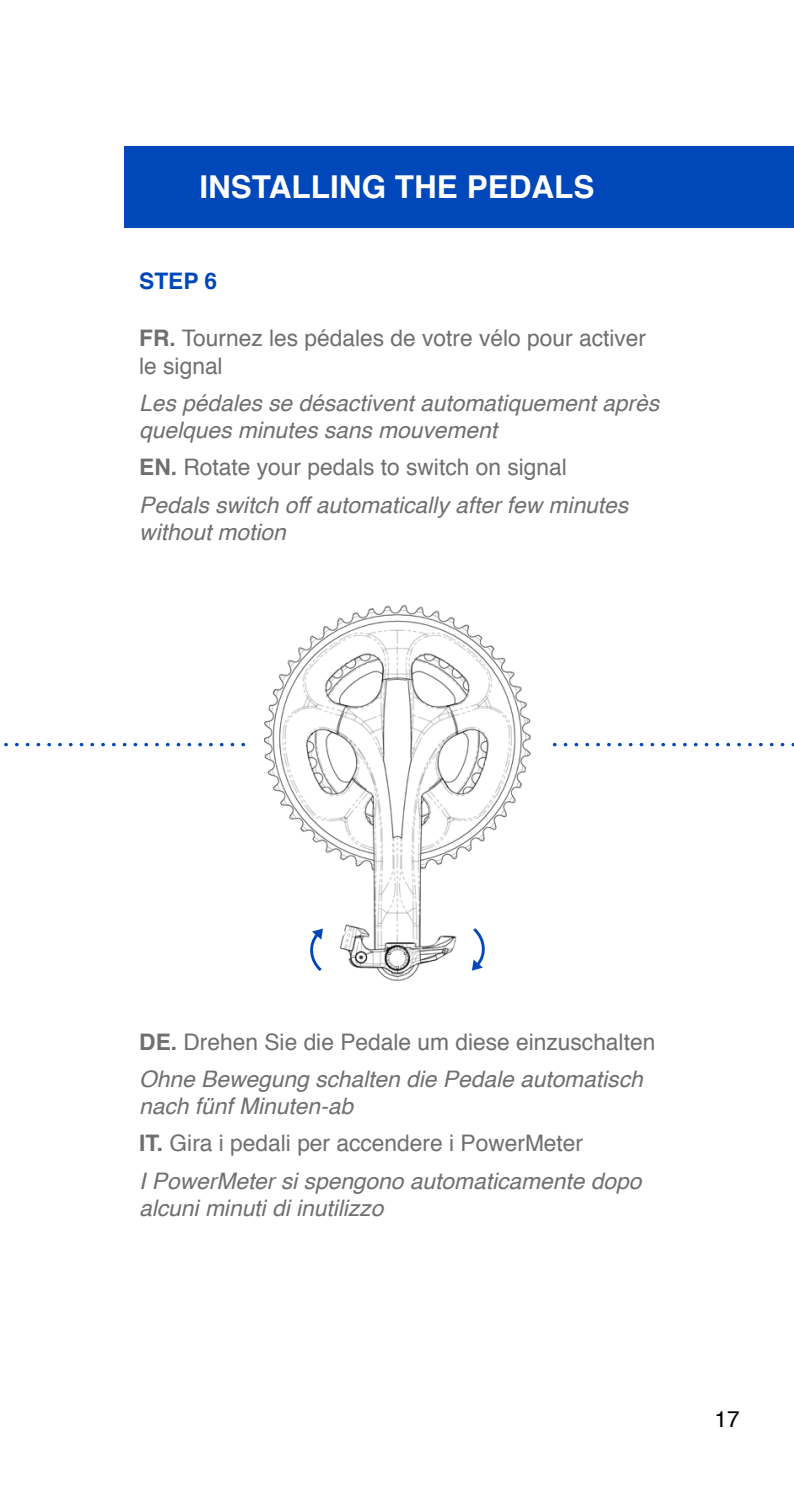
<style>
.page{position:relative;width:794px;height:1489px;background:#fff}
.page>*{position:absolute;margin:0;border:0;box-sizing:border-box;transform-origin:0 0}
.t1{font:700 31.5px "Helvetica";color:#fff}
.t2{font:italic 22.75px/37.1px "Helvetica";color:#706f6f}
.t3{font:22.75px/27.3px "Helvetica";color:#706f6f}
.t4{font:700 22.75px "Helvetica";color:#0047ba}
.t5{font:22.75px "Helvetica";color:#000}
.s1{font-weight:700}
.s2{font-weight:700;font-style:normal}
.s3{font-style:normal}
</style>
<div class="page">
<div style="left:124px;top:146px;width:670px;height:82px;background:#0047ba"></div>
<svg style="left:4px;top:742px;width:242px;height:5px"></svg>
<svg style="left:552px;top:742px;width:242px;height:4px"></svg>
<img style="left:264px;top:604px;width:267px;height:377px">
<svg style="left:308px;top:928px;width:17px;height:46px"></svg>
<svg style="left:470px;top:925px;width:16px;height:45px"></svg>
<h1 class="t1" style="left:199px;top:161px;width:396px">INSTALLING THE PEDALS</h1>
<p class="t4" style="left:139px;top:263px;width:79px">STEP 6</p>
<p class="t3" style="left:139px;top:325px;width:508px"><span class="s1">FR.</span> Tournez les pédales de votre vélo pour activer le signal</p>
<p class="t2" style="left:139px;top:390px;width:521px;line-height:27.3px">Les pédales se désactivent automatiquement après quelques minutes sans mouvement</p>
<p class="t2" style="left:139px;top:449px;width:490px"><span class="s2">EN.</span> <span class="s3">Rotate your pedals to switch on signal<br></span>Pedals switch off automatically after few minutes</p>
<p class="t2" style="left:139px;top:514px;width:148px">without motion</p>
<p class="t2" style="left:139px;top:1023px;width:517px"><span class="s2">DE.</span> <span class="s3">Drehen Sie die Pedale um diese einzuschalten<br></span>Ohne Bewegung schalten die Pedale automatisch</p>
<p class="t2" style="left:139px;top:1088px;width:504px">nach fünf Minuten-ab<br><span class="s2">IT.</span> <span class="s3">Gira i pedali per accendere i PowerMeter<br></span>I PowerMeter si spengono automaticamente dopo</p>
<p class="t2" style="left:139px;top:1189px;width:245px">alcuni minuti di inutilizzo</p>
<p class="t5" style="left:714px;top:1400px;width:27px">17</p>
</div>
